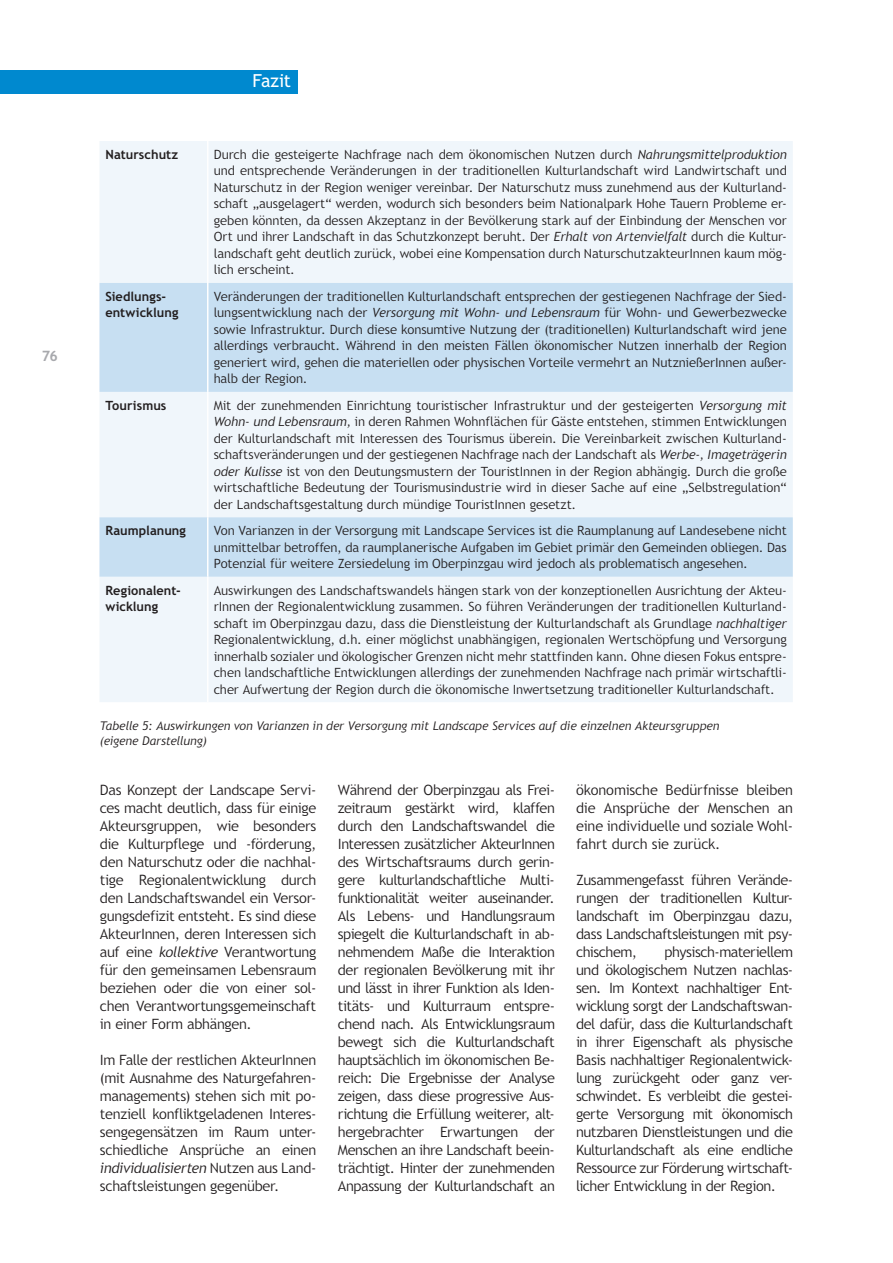
<style>
.page{position:relative;width:893px;height:1263px;background:#fff}
.page>*{position:absolute;margin:0;border:0;box-sizing:border-box;transform-origin:0 0}
.t1{font:18px "Trebuchet SBG";letter-spacing:-.015em;color:#fff}
.t2{font:300 14.25px/18px "Trebuchet SBG2";letter-spacing:-.02em;color:#231f20;text-align:justify}
.t3{font:700 14.25px "Trebuchet SBG2";color:#a8a9ad}
.t4{font:300 12.75px/16.5px "Trebuchet SBG2";color:#231f20;text-align:justify}
.t5{font:700 12.75px/16.5px "Trebuchet SBG2";letter-spacing:.005em;color:#231f20}
.t6{font:italic 300 12px/15px "Trebuchet SBG2";letter-spacing:-.005em;color:#231f20}
.s1{font-style:italic}
</style>
<div class="page">
<div style="left:0;top:70px;width:298px;height:24px;background:#0089cf"></div>
<div style="left:100px;top:141px;width:693px;height:561px;background:#f0f6fb"></div>
<svg style="left:99px;top:283px;width:694px;height:294px;fill:#c7dff2"></svg>
<hr style="left:207px;top:141px;width:1px;height:142px;background:#fff">
<hr style="left:207px;top:283px;width:1px;height:109px;background:#fff">
<hr style="left:207px;top:392px;width:1px;height:125px;background:#fff">
<hr style="left:207px;top:517px;width:1px;height:60px;background:#fff">
<hr style="left:207px;top:577px;width:1px;height:125px;background:#fff">
<p class="t3" style="left:42px;top:347px;width:17px">76</p>
<h1 class="t1" style="left:253px;top:70px;width:40px">Fazit</h1>
<p class="t5" style="left:105px;top:146px;width:74px">Naturschutz</p>
<p class="t4" style="left:214px;top:146px;width:575px">Durch die gesteigerte N achfrage nach dem ökonomischen N utzen durch <span class="s1">Nahrungsmittelproduktion </span>und entsprechende Veränderungen in der traditionellen Kulturlandschaft wird Landwirtschaft und Naturschutz in der Region weniger vereinbar. Der Naturschutz muss zunehmend aus der Kulturland&shy;schaft „ausgelagert“ werden, wodurch sich besonders beim Nationalpark Hohe Tauern Probleme er&shy;geben könnten, da dessen Akzeptanz in der Bevölkerung stark auf der Einbindung der Menschen vor Ort und ihrer Landschaft in das Schutzkonzept beruht. Der <span class="s1">Erhalt von Artenvielfalt</span> durch die Kultur&shy;landschaft geht deutlich zurück, wobei eine Kompensation durch NaturschutzakteurI nnen kaum mög&shy;lich erscheint.</p>
<p class="t5" style="left:105px;top:288px;width:75px">Siedlungs&shy;entwicklung</p>
<p class="t4" style="left:214px;top:288px;width:575px">Veränderungen der traditionellen Kulturlandschaft entsprechen der gestiegenen Nachfrage der Sied&shy;lungsentwicklung nach der <span class="s1">Versorgung mit Wohn- und Lebensraum</span> für Wohn- und Gewerbezwecke sowie I nfrastruktur. Durch diese konsumtive N utzung der (traditionellen) Kulturlandschaft wird jene allerdings verbraucht. Während in den meisten Fällen ökonomischer N utzen innerhalb der Region generiert wird, gehen die materiellen oder physischen Vorteile vermehrt an N utznießerI nnen außer&shy;halb der Region.</p>
<p class="t5" style="left:105px;top:397px;width:63px">Tourismus</p>
<p class="t4" style="left:214px;top:397px;width:575px">Mit der zunehmenden Einrichtung touristischer I nfrastruktur und der gesteigerten <span class="s1">Versorgung mit Wohn- und Lebensraum,</span> in deren Rahmen Wohnflächen für Gäste entstehen, stimmen Entwicklungen der Kulturlandschaft mit I nteressen des Tourismus überein. Die Vereinbarkeit zwischen Kulturland&shy;schaftsveränderungen und der gestiegenen N achfrage nach der Landschaft als <span class="s1">Werbe-, Imageträgerin oder Kulisse</span> ist von den Deutungsmustern der TouristI nnen in der Region abhängig. Durch die große wirtschaftliche Bedeutung der Tourismusindustrie wird in dieser Sache auf eine „Selbstregulation“ der Landschaftsgestaltung durch mündige TouristI nnen gesetzt.</p>
<p class="t5" style="left:105px;top:522px;width:82px">Raumplanung</p>
<p class="t4" style="left:214px;top:522px;width:574px">Von Varianzen in der Versorgung mit Landscape Services ist die Raumplanung auf Landesebene nicht unmittelbar betroffen, da raumplanerische Aufgaben im Gebiet primär den Gemeinden obliegen. Das Potenzial für weitere Zersiedelung im Oberpinzgau wird jedoch als problematisch angesehen.</p>
<p class="t5" style="left:105px;top:582px;width:77px">Regionalent&shy;wicklung</p>
<p class="t4" style="left:214px;top:582px;width:575px">Auswirkungen des Landschaftswandels hängen stark von der konzeptionellen Ausrichtung der Akteu&shy;rI nnen der Regionalentwicklung zusammen. So führen Veränderungen der traditionellen Kulturland&shy;schaft im Oberpinzgau dazu, dass die Dienstleistung der Kulturlandschaft als Grundlage <span class="s1">nachhaltiger </span>Regionalentwicklung, d.h. einer möglichst unabhängigen, regionalen Wertschöpfung und Versorgung innerhalb sozialer und ökologischer Grenzen nicht mehr stattfinden kann. Ohne diesen Fokus entspre&shy;chen landschaftliche Entwicklungen allerdings der zunehmenden Nachfrage nach primär wirtschaftli&shy;cher Aufwertung der Region durch die ökonomische I nwertsetzung traditioneller Kulturlandschaft.</p>
<p class="t6" style="left:100px;top:718px;width:621px">Tabelle 5: Auswirkungen von Varianzen in der Versorgung mit Landscape Services auf die einzelnen Akteursgruppen (eigene Darstellung)</p>
<p class="t2" style="left:100px;top:781px;width:218px">Das Konzept der Landscape Servi&shy;ces macht deutlich, dass für einige Akteursgruppen, wie besonders die Kulturpflege und -förderung, den Naturschutz oder die nachhal&shy;tige Regionalentwicklung durch den Landschaftswandel ein Versor&shy;gungsdefizit entsteht. Es sind diese AkteurI nnen, deren I nteressen sich auf eine <span class="s1">kollektive</span> Verantwortung für den gemeinsamen Lebensraum beziehen oder die von einer sol&shy;chen Verantwortungsgemeinschaft in einer Form abhängen.</p>
<p class="t2" style="left:100px;top:1051px;width:218px">I m Falle der restlichen AkteurI nnen (mit Ausnahme des Naturgefahren&shy;managements) stehen sich mit po&shy;tenziell konfliktgeladenen I nteres&shy;sengegensätzen im Raum unter&shy;schiedliche Ansprüche an einen <span class="s1">individualisierten</span> N utzen aus Land&shy;schaftsleistungen gegenüber.</p>
<p class="t2" style="left:338px;top:781px;width:219px">Während der Oberpinzgau als Frei&shy;zeitraum gestärkt wird, klaffen durch den Landschaftswandel die I nteressen zusätzlicher AkteurI nnen des Wirtschaftsraums durch gerin&shy;gere kulturlandschaftliche Multi&shy;funktionalität weiter auseinander.<br>Als Lebens- und Handlungsraum spiegelt die Kulturlandschaft in ab&shy;nehmendem Maße die I nteraktion der regionalen Bevölkerung mit ihr und lässt in ihrer Funktion als Iden&shy;titäts- und Kulturraum entspre&shy;chend nach. Als Entwicklungsraum bewegt sich die Kulturlandschaft hauptsächlich im ökonomischen Be&shy;reich: Die Ergebnisse der Analyse zeigen, dass diese progressive Aus&shy;richtung die Erfüllung weiterer, alt&shy;hergebrachter Erwartungen der Menschen an ihre Landschaft beein&shy;trächtigt. Hinter der zunehmenden Anpassung der Kulturlandschaft an</p>
<p class="t2" style="left:576px;top:781px;width:218px">ökonomische Bedürfnisse bleiben die Ansprüche der Menschen an eine individuelle und soziale Wohl&shy;fahrt durch sie zurück.</p>
<p class="t2" style="left:576px;top:871px;width:218px">Zusammengefasst führen Verände&shy;rungen der traditionellen Kultur&shy;landschaft im Oberpinzgau dazu, dass Landschaftsleistungen mit psy&shy;chischem,</p>
<p class="t2" style="left:576px;top:943px;width:219px;text-indent:88px">physisch-materiellem und ökologischem N utzen nachlas&shy;sen. I m Kontext nachhaltiger Ent&shy;wicklung sorgt der Landschaftswan&shy;del dafür, dass die Kulturlandschaft in ihrer Eigenschaft als physische Basis nachhaltiger Regionalentwick&shy;lung zurückgeht oder ganz ver&shy;schwindet. Es verbleibt die gestei&shy;gerte Versorgung mit ökonomisch nutzbaren Dienstleistungen und die Kulturlandschaft als eine endliche Ressource zur Förderung wirtschaft&shy;licher Entwicklung in der Region.</p>
</div>
